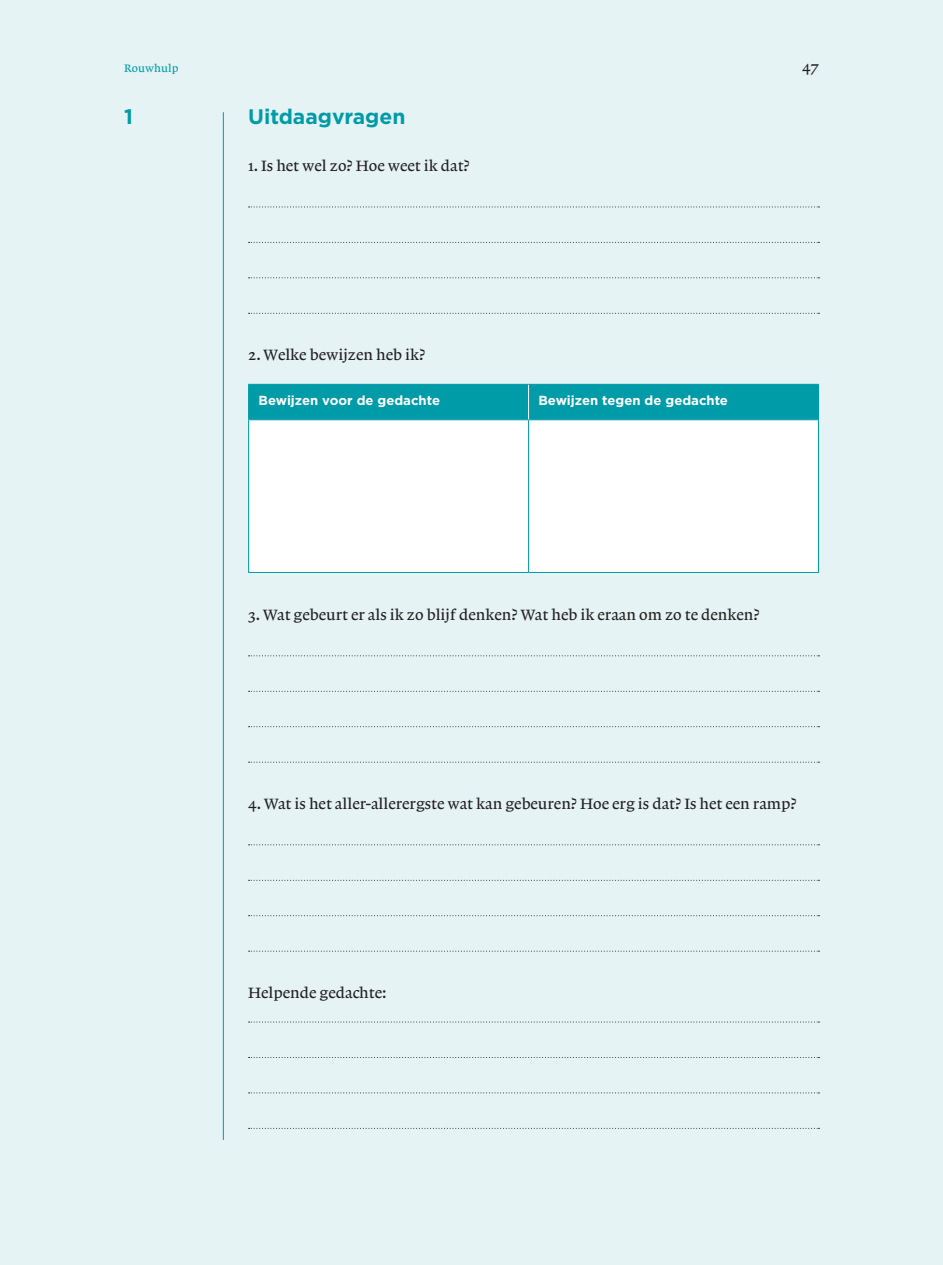
<style>
.page{position:relative;width:943px;height:1265px;background:#e5f3f4}
.page>*{position:absolute;margin:0;border:0;box-sizing:border-box;transform-origin:0 0}
.D1_k2{font:700 21px "Gotham";color:#009ba8}
.D1_brood1{font:15.75px "Lexicon No 1 Roman A";color:#231f20}
.D1_tabelkop{font:700 13.12px "Gotham";color:#fff}
.t1{font:11.38px "Lexicon No 1 Roman A";letter-spacing:.01em;color:#009ba8}
</style>
<div class="page">
<hr style="left:223px;top:112px;width:1px;height:1028px;background:#009ba8">
<svg style="left:248px;top:207px;width:571px;height:1px"></svg>
<svg style="left:248px;top:242px;width:571px;height:1px"></svg>
<svg style="left:248px;top:277px;width:571px;height:1px"></svg>
<svg style="left:248px;top:313px;width:571px;height:1px"></svg>
<svg style="left:248px;top:655px;width:571px;height:1px"></svg>
<svg style="left:248px;top:691px;width:571px;height:1px"></svg>
<svg style="left:248px;top:726px;width:571px;height:1px"></svg>
<svg style="left:248px;top:762px;width:571px;height:1px"></svg>
<svg style="left:248px;top:844px;width:571px;height:1px"></svg>
<svg style="left:248px;top:880px;width:571px;height:1px"></svg>
<svg style="left:248px;top:915px;width:571px;height:1px"></svg>
<svg style="left:248px;top:951px;width:571px;height:1px"></svg>
<svg style="left:248px;top:1022px;width:571px;height:1px"></svg>
<svg style="left:248px;top:1057px;width:571px;height:1px"></svg>
<svg style="left:248px;top:1092px;width:571px;height:1px"></svg>
<svg style="left:248px;top:1128px;width:571px;height:1px"></svg>
<div style="left:249px;top:385px;width:569px;height:34px;background:#009ba8"></div>
<div style="left:249px;top:420px;width:569px;height:152px;background:#fff"></div>
<hr style="left:248px;top:420px;width:1px;height:152px;background:#009ba8">
<hr style="left:528px;top:419px;width:291px;height:1px;background:#009ba8">
<hr style="left:528px;top:420px;width:1px;height:152px;background:#009ba8">
<hr style="left:818px;top:420px;width:1px;height:152px;background:#009ba8">
<hr style="left:248px;top:572px;width:280px;height:1px;background:#009ba8">
<hr style="left:528px;top:572px;width:291px;height:1px;background:#009ba8">
<hr style="left:248px;top:384px;width:280px;height:1px;background:#009ba8">
<hr style="left:248px;top:385px;width:1px;height:34px;background:#009ba8">
<hr style="left:248px;top:419px;width:280px;height:1px;background:#009ba8">
<hr style="left:528px;top:385px;width:1px;height:34px;background:#fff">
<hr style="left:528px;top:384px;width:291px;height:1px;background:#009ba8">
<hr style="left:818px;top:385px;width:1px;height:34px;background:#009ba8">
<p class="t1" style="left:124px;top:62px;width:56px">Rouwhulp</p>
<p class="D1_brood1" style="left:802px;top:58px;width:18px">47</p>
<p class="D1_k2" style="left:248px;top:103px;width:159px">Uitdaagvragen</p>
<p class="D1_brood1" style="left:248px;top:157px;width:223px">1. Is het wel zo? Hoe weet ik dat?</p>
<p class="D1_k2" style="left:124px;top:103px;width:10px">1</p>
<p class="D1_brood1" style="left:248px;top:346px;width:179px">2. Welke bewijzen heb ik?</p>
<p class="D1_tabelkop" style="left:258px;top:391px;width:183px">Bewijzen voor de gedachte</p>
<p class="D1_tabelkop" style="left:538px;top:391px;width:191px">Bewijzen tegen de gedachte</p>
<p class="D1_brood1" style="left:248px;top:606px;width:513px">3. Wat gebeurt er als ik zo blijf denken? Wat heb ik eraan om zo te denken?</p>
<p class="D1_brood1" style="left:248px;top:795px;width:550px">4. Wat is het aller-allerergste wat kan gebeuren? Hoe erg is dat? Is het een ramp?</p>
<p class="D1_brood1" style="left:248px;top:984px;width:140px">Helpende gedachte:</p>
</div>
